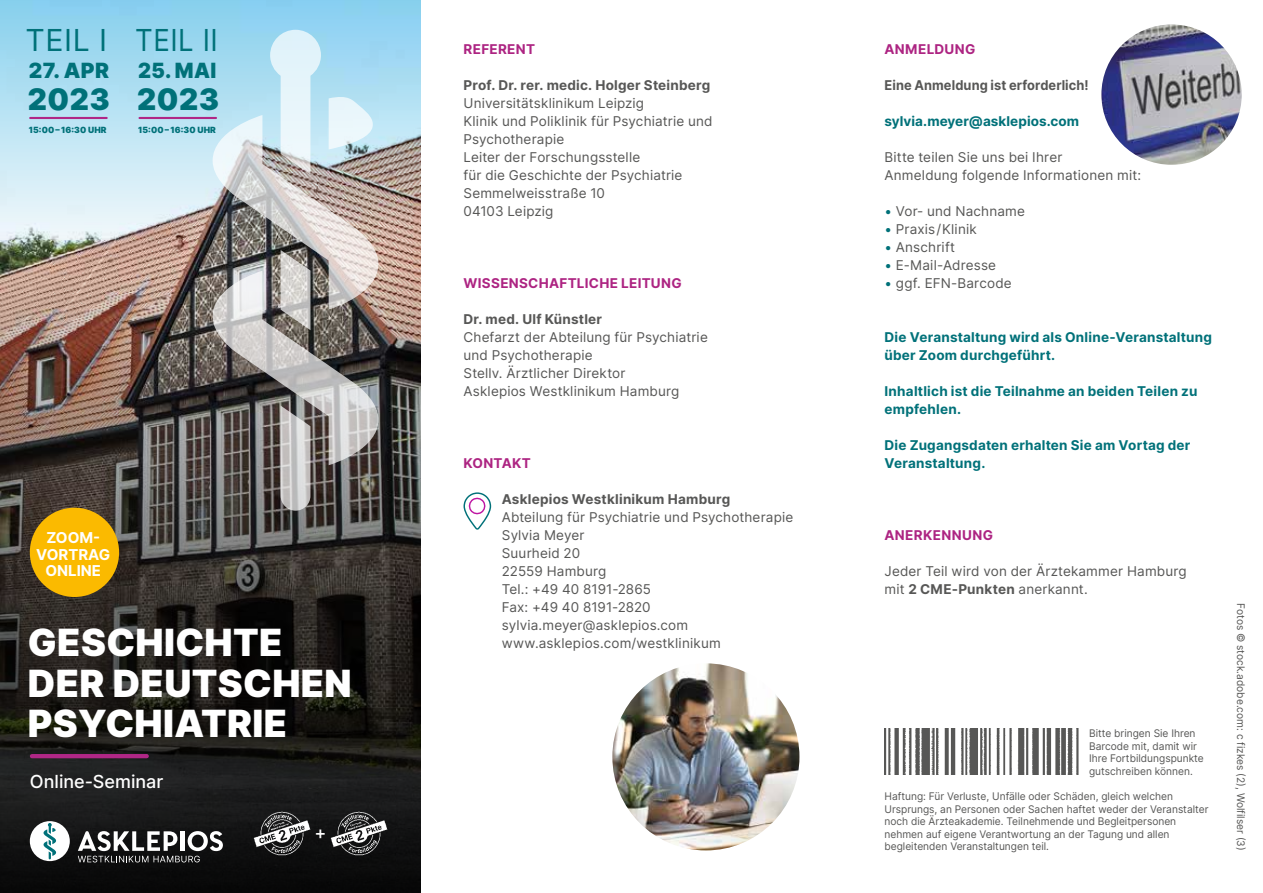
<style>
.page{position:relative;width:1263px;height:893px;background:#fff}
.page>*{position:absolute;margin:0;border:0;box-sizing:border-box;transform-origin:0 0}
.t1{font:900 37.5px/40.5px "Inter";letter-spacing:.01em;color:#fff}
.t2{font:30.3px "Inter";letter-spacing:.02em;color:#007179;scale:.91 1}
.t3{font:30.3px "Inter";letter-spacing:.02em;color:#007179}
.t4{font:900 29.7px "Inter";letter-spacing:.02em;color:#007179}
.t5{font:900 21px "Inter";letter-spacing:.02em;color:#007179}
.t6{font:900 21px "Inter";letter-spacing:.02em;color:#007179;scale:.96 1}
.t7{font:500 18px "Inter";color:#fff}
.t8{font:700 15px/16.5px "Inter";color:#fff;text-align:center}
.t9{font:13.5px/18px "Inter";letter-spacing:.015em;color:#575756}
.t10{font:700 13.5px/18px "Inter";letter-spacing:.015em;color:#007179}
.t11{font:700 13.5px "Inter";letter-spacing:.015em;color:#575756}
.t12{font:700 13.5px "Inter";letter-spacing:.025em;color:#ad2482}
.t13{font:700 13.5px "Inter";letter-spacing:.015em;color:#575756;scale:.95 1}
.t14{font:10.5px/12.6px "Inter";color:#575756}
.t15{font:900 8.55px "Inter";letter-spacing:.01em;color:#007179}
.s1{color:#007179}
.s2{font-weight:700}
</style>
<div class="page">
<img style="left:884px;top:729px;width:194px;height:46px">
<svg style="left:0;top:258px;width:421px;height:635px;background:#3a332f"></svg>
<img style="left:1101px;top:24px;width:141px;height:141px;border-radius:70px">
<img style="left:612px;top:663px;width:187px;height:187px;border-radius:94px">
<svg style="left:0;top:0;width:421px;height:258px;background:#b1d3e1"></svg>
<svg style="left:463px;top:492px;width:28px;height:38px"></svg>
<img style="left:213px;top:30px;width:165px;height:481px">
<svg style="left:78px;top:831px;width:145px;height:31px"></svg>
<div style="left:30px;top:821px;width:40px;height:40px;background:#fff;border-radius:50%"></div>
<svg style="left:44px;top:823px;width:12px;height:36px"></svg>
<hr style="left:32px;top:754px;width:115px;height:4px;background:#b02786">
<img style="left:330px;top:811px;width:58px;height:45px">
<img style="left:253px;top:811px;width:58px;height:45px">
<div style="left:30px;top:508px;width:89px;height:89px;background:#fbba00;border-radius:50%"></div>
<hr style="left:30px;top:117px;width:77px;height:2px;background:#b02786">
<hr style="left:139px;top:117px;width:77px;height:2px;background:#b02786">
<h2 class="t3" style="left:25px;top:18px;width:83px">TEIL I</h2>
<h2 class="t2" style="left:135px;top:18px;width:92px">TEIL II</h2>
<h3 class="t5" style="left:29px;top:55px;width:82px">27. APR</h3>
<h3 class="t6" style="left:138px;top:55px;width:83px">25. MAI</h3>
<h3 class="t4" style="left:28px;top:77px;width:83px">2023</h3>
<h3 class="t4" style="left:137px;top:77px;width:83px">2023</h3>
<p class="t15" style="left:29px;top:123px;width:79px">15:00 – 16:30 UHR</p>
<p class="t15" style="left:138px;top:123px;width:79px">15:00 – 16:30 UHR</p>
<p class="t8" style="left:36px;top:529px;width:76px">ZOOM-<br>VORTRAG<br>ONLINE</p>
<h1 class="t1" style="left:28px;top:621px;width:325px">GESCHICHTE<br>DER DEUTSCHEN<br>PSYCHIATRIE</h1>
<h3 class="t7" style="left:30px;top:769px;width:135px">Online-Seminar</h3>
<h3 class="t7" style="left:315px;top:819px;width:13px">+</h3>
<p class="t12" style="left:463px;top:39px;width:73px">REFERENT</p>
<p class="t11" style="left:463px;top:75px;width:248px">Prof. Dr. rer. medic. Holger Steinberg</p>
<p class="t9" style="left:463px;top:94px;width:251px">Universitätsklinikum Leipzig<br>Klinik und Poliklinik für Psychiatrie und<br>Psychotherapie<br>Leiter der Forschungsstelle<br>für die Geschichte der Psychiatrie<br>Semmelweisstraße 10<br>04103 Leipzig</p>
<p class="t12" style="left:463px;top:273px;width:220px">WISSENSCHAFTLICHE LEITUNG</p>
<p class="t11" style="left:463px;top:309px;width:140px">Dr. med. Ulf Künstler</p>
<p class="t9" style="left:463px;top:328px;width:246px">Chefarzt der Abteilung für Psychiatrie und Psychotherapie<br>Stellv. Ärztlicher Direktor<br>Asklepios Westklinikum Hamburg</p>
<p class="t12" style="left:463px;top:453px;width:69px">KONTAKT</p>
<p class="t11" style="left:502px;top:489px;width:230px">Asklepios Westklinikum Hamburg</p>
<p class="t9" style="left:502px;top:508px;width:293px">Abteilung für Psychiatrie und Psychotherapie<br>Sylvia Meyer<br>Suurheid 20<br>22559 Hamburg<br>Tel.: +49 40 8191-2865<br>Fax: +49 40 8191-2820 sylvia.meyer@asklepios.com www.asklepios.com/westklinikum</p>
<p class="t12" style="left:884px;top:39px;width:92px">ANMELDUNG</p>
<p class="t13" style="left:884px;top:75px;width:216px">Eine Anmeldung ist erforderlich!</p>
<p class="t10" style="left:884px;top:112px;width:196px">sylvia.meyer@asklepios.com</p>
<p class="t9" style="left:884px;top:148px;width:258px">Bitte teilen Sie uns bei Ihrer<br>Anmeldung folgende Informationen mit:</p>
<p class="t9" style="left:884px;top:202px;width:142px"><span class="s1">•</span> Vor- und Nachname</p>
<p class="t9" style="left:884px;top:220px;width:94px"><span class="s1">•</span> Praxis/Klinik</p>
<p class="t9" style="left:884px;top:238px;width:72px"><span class="s1">•</span> Anschrift</p>
<p class="t9" style="left:884px;top:256px;width:113px"><span class="s1">•</span> E-Mail-Adresse</p>
<p class="t9" style="left:884px;top:274px;width:129px"><span class="s1">•</span> ggf. EFN-Barcode</p>
<p class="t10" style="left:884px;top:328px;width:329px">Die Veranstaltung wird als Online-Veranstaltung über Zoom durchgeführt.</p>
<p class="t10" style="left:884px;top:382px;width:314px">Inhaltlich ist die Teilnahme an beiden Teilen zu empfehlen.</p>
<p class="t10" style="left:884px;top:436px;width:307px">Die Zugangsdaten erhalten Sie am Vortag der<br>Veranstaltung.</p>
<p class="t12" style="left:884px;top:525px;width:110px">ANERKENNUNG</p>
<p class="t9" style="left:884px;top:562px;width:304px">Jeder Teil wird von der Ärztekammer Hamburg mit <span class="s2">2 CME-Punkten</span> anerkannt.</p>
<p class="t14" style="left:1089px;top:727px;width:116px">Bitte bringen Sie Ihren<br>Barcode mit, damit wir<br>Ihre Fortbildungspunkte gutschreiben können.</p>
<p class="t14" style="left:884px;top:790px;width:325px">Haftung: Für Verluste, Unfälle oder Schäden, gleich welchen Ursprungs, an Personen oder Sachen haftet weder der Veranstalter noch die Ärzteakademie. Teilnehmende und Begleitpersonen nehmen auf eigene Verantwortung an der Tagung und allen begleitenden Veranstaltungen teil.</p>
<p class="t14" style="left:1247px;top:603px;width:249px;rotate:90deg">Fotos © stock.adobe.com: c fizkes (2), Wolfilser (3)</p>
</div>
